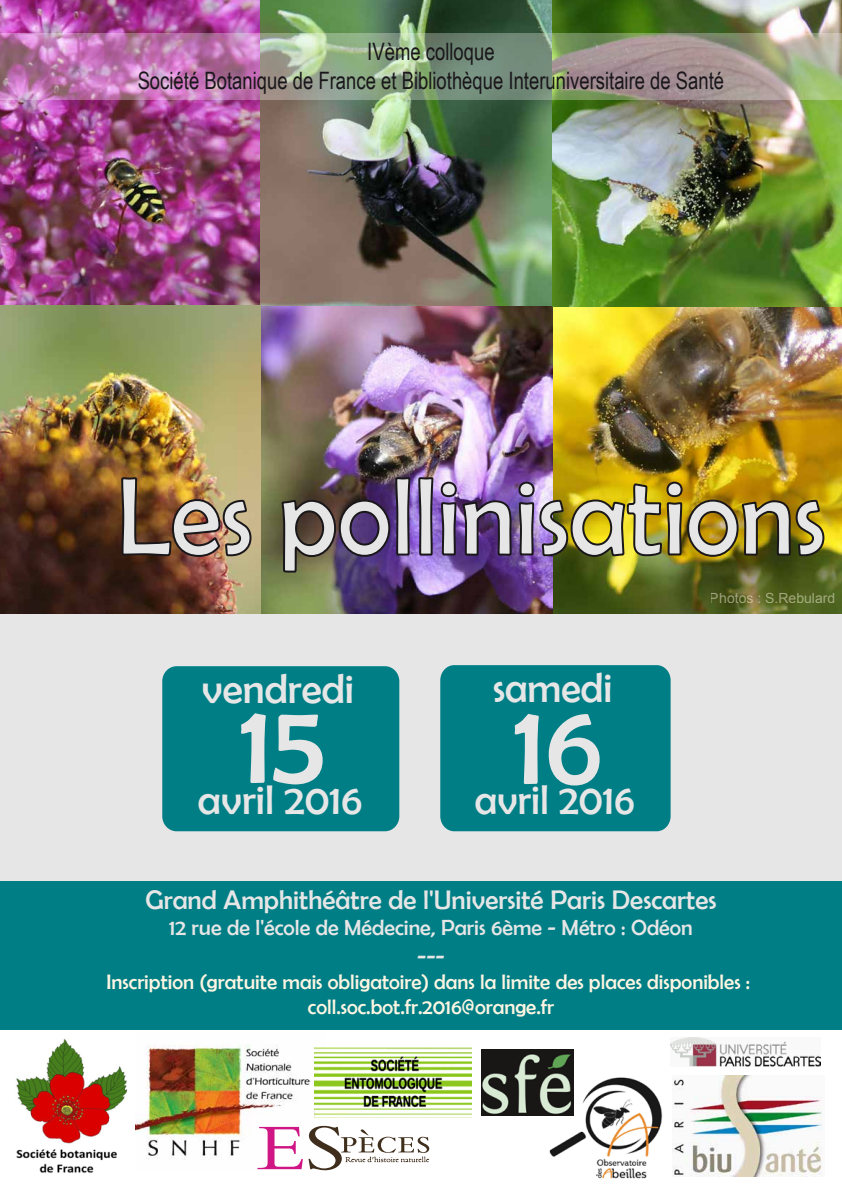
<style>
.page{position:relative;width:842px;height:1191px;background:#fff}
.page>*{position:absolute;margin:0;border:0;box-sizing:border-box;transform-origin:0 0}
.t1{font:116.3px "Berlin Sans FB";color:#e6e6e6}
.t2{font:115.5px "Berlin Sans FB";color:#e6e6e6}
.t3{font:111.5px "Berlin Sans FB";color:#e6e6e6;scale:.94 1}
.t4{font:41.9px "Berlin Sans FB";color:#e6e6e6}
.t5{font:41.6px "Berlin Sans FB";color:#e6e6e6}
.t6{font:27px "Berlin Sans FB";color:#e6e6e6}
.t7{font:24px/28.8px "Arial Narrow";color:#1a171b;text-align:center;scale:.94 1}
.t8{font:24px "Berlin Sans FB";color:#e6e6e6}
.t9{font:22px "Berlin Sans FB";color:#e6e6e6}
.t10{font:21px/25.2px "Berlin Sans FB";color:#fcf5e2;text-align:center}
.t11{font:14px "Arial";color:#fcf5e2}
</style>
<div class="page">
<img style="left:553px;top:307px;width:289px;height:308px">
<img style="left:260px;top:0;width:293px;height:306px">
<img style="left:0;top:0;width:260px;height:305px">
<img style="left:524px;top:1070px;width:156px;height:109px">
<img style="left:135px;top:1045px;width:190px;height:115px">
<img style="left:261px;top:306px;width:292px;height:309px">
<img style="left:0;top:305px;width:261px;height:310px">
<img style="left:553px;top:0;width:289px;height:307px">
<img style="left:120px;top:476px;width:132px;height:82px">
<img style="left:281px;top:476px;width:130px;height:100px">
<svg style="left:417px;top:476px;width:17px;height:80px"></svg>
<img style="left:440px;top:480px;width:385px;height:78px">
<div style="left:0;top:615px;width:842px;height:266px;background:#e6e6e6"></div>
<div style="left:162px;top:666px;width:237px;height:165px;background:#007e86;border-radius:15px"></div>
<div style="left:440px;top:665px;width:231px;height:166px;background:#007e86;border-radius:15px"></div>
<div style="left:0;top:881px;width:842px;height:148px;background:#007e86"></div>
<img style="left:672px;top:1075px;width:151px;height:101px">
<img style="left:671px;top:1037px;width:149px;height:29px">
<img style="left:0;top:33px;width:842px;height:66px">
<img style="left:315px;top:1048px;width:157px;height:69px">
<svg style="left:257px;top:1125px;width:172px;height:45px"></svg>
<img style="left:481px;top:1049px;width:92px;height:66px">
<img style="left:16px;top:1039px;width:112px;height:134px">
<p class="t7" style="left:138px;top:36px;width:625px">IVème colloque<br>Société Botanique de France et Bibliothèque Interuniversitaire de Santé</p>
<h3 class="t3" style="left:117px;top:454px;width:755px">Les pollinisations</h3>
<h3 class="t5" style="left:202px;top:665px;width:154px">vendredi</h3>
<h2 class="t2" style="left:240px;top:679px;width:89px">15</h2>
<h3 class="t5" style="left:198px;top:777px;width:166px">avril 2016</h3>
<h3 class="t4" style="left:493px;top:664px;width:121px">samedi</h3>
<h1 class="t1" style="left:513px;top:679px;width:91px">16</h1>
<h3 class="t4" style="left:475px;top:776px;width:161px">avril 2016</h3>
<p class="t11" style="left:710px;top:588px;width:127px">Photos : S.Rebulard</p>
<p class="t6" style="left:145px;top:884px;width:572px">Grand Amphithéâtre de l'Université Paris Descartes</p>
<p class="t9" style="left:169px;top:915px;width:525px">12 rue de l'école de Médecine, Paris 6ème - Métro : Odéon</p>
<p class="t8" style="left:417px;top:942px;width:29px">---</p>
<p class="t10" style="left:107px;top:969px;width:645px">Inscription (gratuite mais obligatoire) dans la limite des places disponibles : coll.soc.bot.fr.2016@orange.fr</p>
</div>
